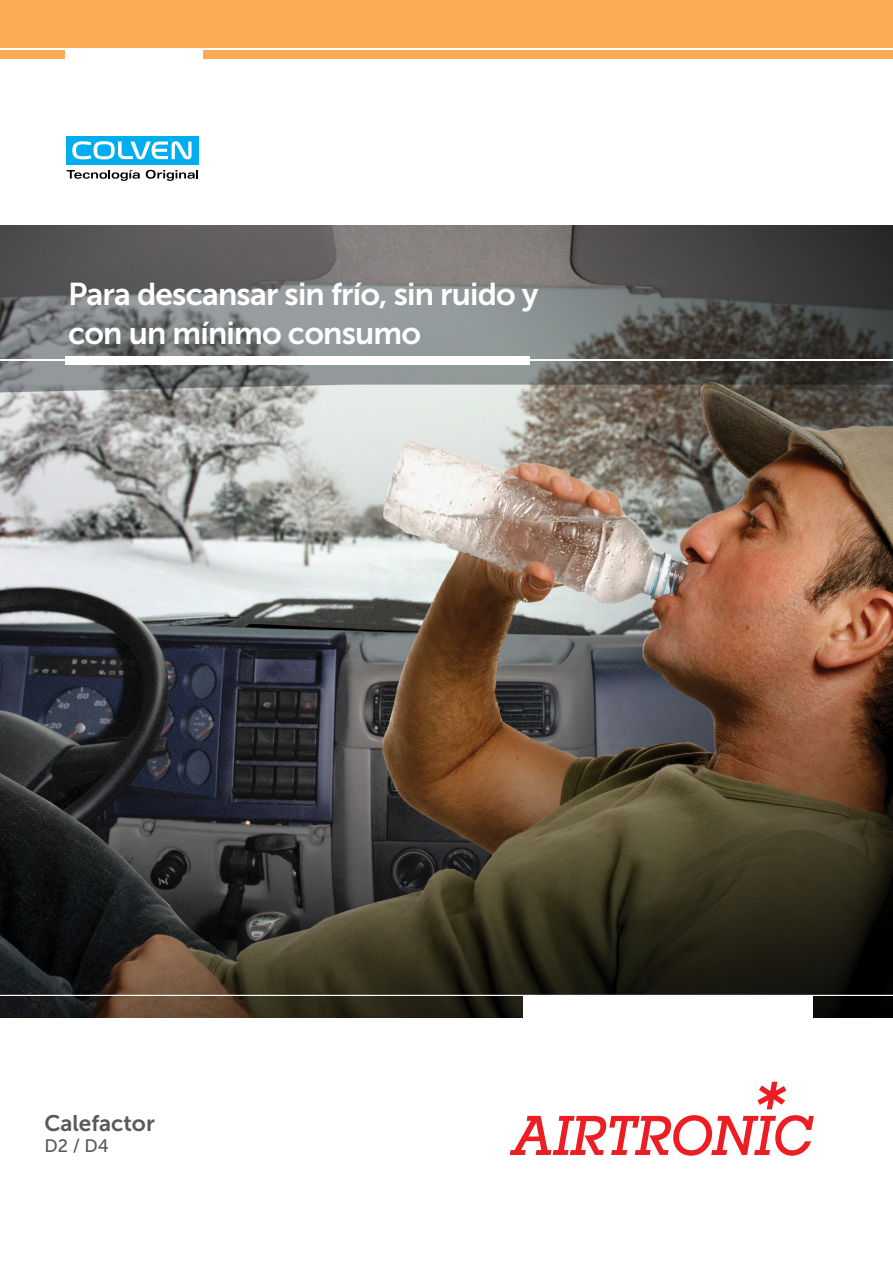
<style>
.page{position:relative;width:893px;height:1263px;background:#fff}
.page>*{position:absolute;margin:0;border:0;box-sizing:border-box;transform-origin:0 0}
.t1{font:31.5px/39px "Museo Sans 700";letter-spacing:-.025em;color:#fff}
.t2{font:22.5px "Museo Sans 700";color:#58595b}
.t3{font:18px "Museo Sans 500";color:#58595b}
</style>
<div class="page">
<div style="left:0;top:0;width:893px;height:58px;background:#faab53"></div>
<svg style="left:67px;top:170px;width:73px;height:11px"></svg>
<svg style="left:146px;top:170px;width:52px;height:11px"></svg>
<div style="left:66px;top:136px;width:133px;height:29px;background:#00aeef"></div>
<svg style="left:72px;top:141px;width:120px;height:18px"></svg>
<div style="left:66px;top:50px;width:137px;height:22px;background:#fff"></div>
<hr style="left:0;top:48px;width:893px;height:2px;background:#fff">
<img style="left:0;top:226px;width:893px;height:792px">
<svg style="left:0;top:995px;width:893px;height:1px"></svg>
<div style="left:524px;top:995px;width:289px;height:23px;background:#fff"></div>
<div style="left:65px;top:356px;width:464px;height:8px;background:#fff"></div>
<svg style="left:510px;top:1082px;width:304px;height:74px"></svg>
<hr style="left:0;top:359px;width:893px;height:2px;background:#fff">
<p class="t1" style="left:68px;top:275px;width:472px">Para descansar sin frío, sin ruido y con un mínimo consumo</p>
<p class="t2" style="left:44px;top:1111px;width:112px">Calefactor</p>
<p class="t3" style="left:44px;top:1136px;width:66px">D2 / D4</p>
</div>
